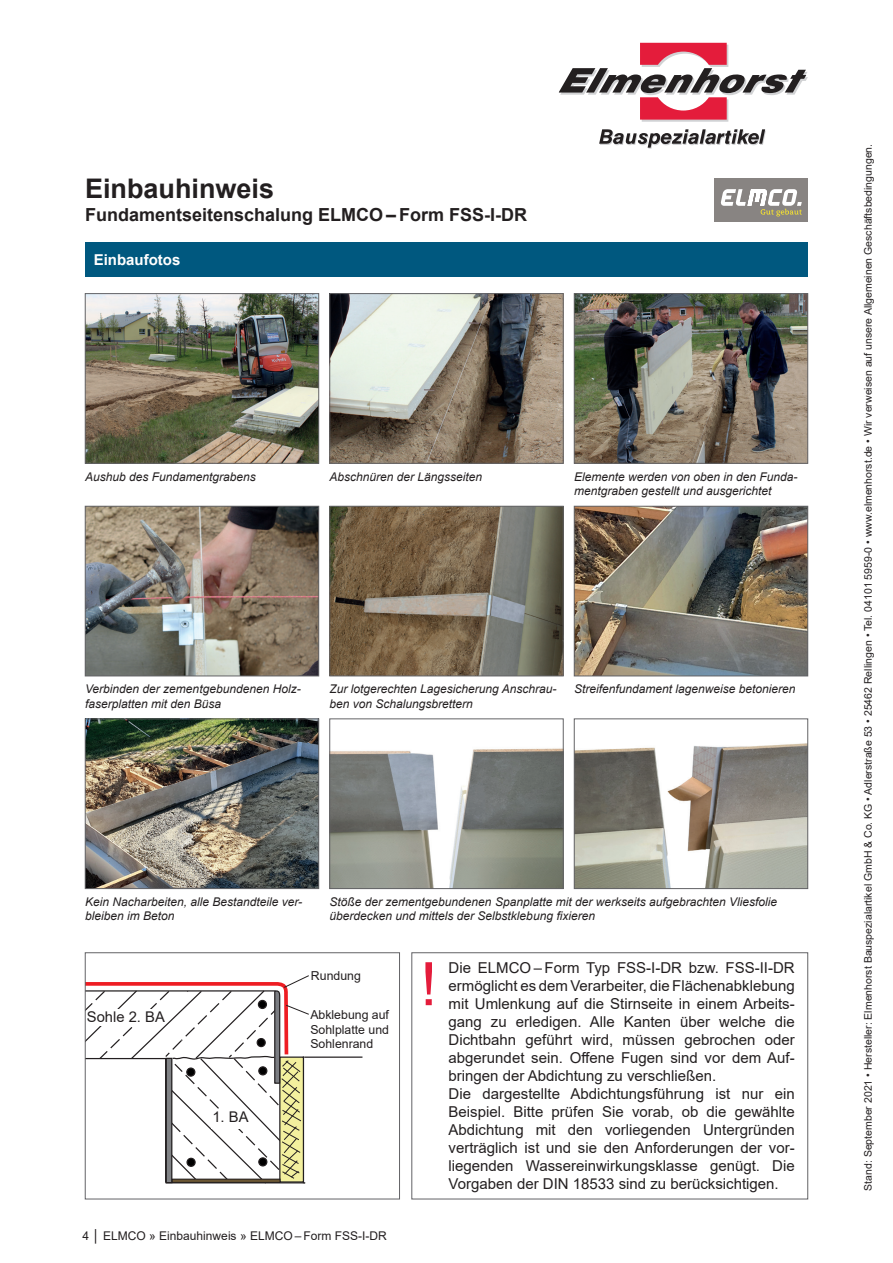
<style>
.page{position:relative;width:893px;height:1263px;background:#fff}
.page>*{position:absolute;margin:0;border:0;box-sizing:border-box;transform-origin:0 0}
.t1{font:60px "Arial";color:#e41c3b}
.t2{font:700 27px "Arial";color:#231f20}
.t3{font:700 18px "Arial";color:#231f20}
.t4{font:15px/18px "Arial";color:#231f20}
.t5{font:700 15px "Arial";color:#fff}
.t6{font:14.7px "Arial";color:#231f20}
.t7{font:12.3px/14.7px "Arial";color:#231f20;text-align:justify}
.t8{font:italic 12px/14.4px "Arial";color:#231f20}
.t9{font:12px "Arial";color:#231f20}
.t10{font:10.5px "Arial";color:#231f20}
</style>
<div class="page">
<svg style="left:599px;top:129px;width:167px;height:20px"></svg>
<svg style="left:559px;top:43px;width:249px;height:79px"></svg>
<div style="left:715px;top:179px;width:93px;height:43px;background:#888482"></div>
<svg style="left:721px;top:189px;width:81px;height:27px"></svg>
<div style="left:85px;top:242px;width:723px;height:34px;background:#00587f"></div>
<hr style="left:304px;top:1056px;width:58px;height:2px;background:#231f20">
<svg style="left:87px;top:975px;width:223px;height:209px"></svg>
<div style="left:85px;top:952px;width:315px;height:247px;border:1px solid #636366"></div>
<img style="left:87px;top:295px;width:230px;height:166px">
<div style="left:85px;top:293px;width:234px;height:170px;border:1px solid #636366"></div>
<img style="left:332px;top:295px;width:229px;height:166px">
<div style="left:330px;top:293px;width:233px;height:170px;border:1px solid #636366"></div>
<img style="left:576px;top:295px;width:230px;height:166px">
<div style="left:574px;top:293px;width:234px;height:170px;border:1px solid #636366"></div>
<img style="left:576px;top:508px;width:230px;height:166px">
<div style="left:574px;top:506px;width:234px;height:170px;border:1px solid #636366"></div>
<img style="left:87px;top:508px;width:230px;height:166px">
<div style="left:85px;top:506px;width:234px;height:170px;border:1px solid #636366"></div>
<img style="left:332px;top:508px;width:229px;height:166px">
<div style="left:330px;top:506px;width:233px;height:170px;border:1px solid #636366"></div>
<img style="left:87px;top:721px;width:230px;height:166px">
<div style="left:85px;top:719px;width:234px;height:170px;border:1px solid #636366"></div>
<img style="left:332px;top:748px;width:229px;height:139px">
<div style="left:330px;top:719px;width:233px;height:170px;border:1px solid #636366"></div>
<img style="left:576px;top:743px;width:230px;height:144px">
<div style="left:574px;top:719px;width:234px;height:170px;border:1px solid #636366"></div>
<div style="left:412px;top:952px;width:396px;height:247px;border:1px solid #636366"></div>
<h2 class="t2" style="left:85px;top:169px;width:191px">Einbauhinweis</h2>
<p class="t3" style="left:85px;top:202px;width:444px">Fundamentseitenschalung ELMCO – Form FSS-I-DR</p>
<p class="t5" style="left:94px;top:249px;width:88px">Einbaufotos</p>
<p class="t8" style="left:85px;top:469px;width:172px">Aushub des Fundamentgrabens</p>
<p class="t8" style="left:330px;top:469px;width:154px">Abschnüren der Längsseiten</p>
<p class="t8" style="left:574px;top:469px;width:225px">Elemente werden von oben in den Funda&shy;mentgraben gestellt und ausgerichtet</p>
<p class="t8" style="left:85px;top:682px;width:217px">Verbinden der zementgebundenen Holz-</p>
<p class="t8" style="left:574px;top:682px;width:223px">Streifenfundament lagenweise betonieren</p>
<p class="t8" style="left:85px;top:696px;width:138px">faserplatten mit den Büsa</p>
<p class="t8" style="left:330px;top:682px;width:229px">Zur lotgerechten Lagesicherung Anschrau&shy;ben von Schalungsbrettern</p>
<p class="t8" style="left:85px;top:895px;width:219px">Kein Nacharbeiten, alle Bestandteile ver&shy;bleiben im Beton</p>
<p class="t8" style="left:330px;top:895px;width:449px">Stöße der zementgebundenen Spanplatte mit der werkseits aufgebrachten Vliesfolie überdecken und mittels der Selbstklebung fixieren</p>
<p class="t7" style="left:311px;top:968px;width:51px">Rundung</p>
<p class="t6" style="left:87px;top:1006px;width:79px">Sohle 2. BA</p>
<p class="t7" style="left:310px;top:1007px;width:80px">Abklebung auf Sohlplatte und Sohlenrand</p>
<p class="t6" style="left:212px;top:1107px;width:38px">1. BA</p>
<p class="t9" style="left:82px;top:1227px;width:306px">4 │ ELMCO » Einbauhinweis » ELMCO – Form FSS-I-DR</p>
<h1 class="t1" style="left:420px;top:943px;width:18px">!</h1>
<p class="t4" style="left:449px;top:959px;width:348px">Die ELMCO – Form Typ FSS-I-DR bzw. FSS-II-DR ermöglicht es dem Verarbeiter, die Flächenabklebung mit Umlenkung auf die Stirnseite in einem Arbeits&shy;gang zu erledigen. Alle Kanten über welche die Dichtbahn geführt wird, müssen gebrochen oder abgerundet sein. Offene Fugen sind vor dem Auf&shy;bringen der Abdichtung zu verschließen.<br>Die dargestellte Abdichtungsführung ist nur ein Beispiel. Bitte prüfen Sie vorab, ob die gewählte Abdichtung mit den vorliegenden Untergründen verträglich ist und sie den Anforderungen der vor&shy;liegenden Wassereinwirkungsklasse genügt. Die Vorgaben der DIN 18533 sind zu berücksichtigen.</p>
<p class="t10" style="left:861px;top:1191px;width:1048px;rotate:-90deg">Stand: September 2021 • Hersteller: Elmenhorst Bauspezialartikel GmbH &amp; Co. KG • Adlerstraße 53 • 25462 Rellingen • Tel. 04101 5959-0 • www.elmenhorst.de • Wir verweisen auf unsere Allgemeinen Geschäftsbedingungen.</p>
</div>
